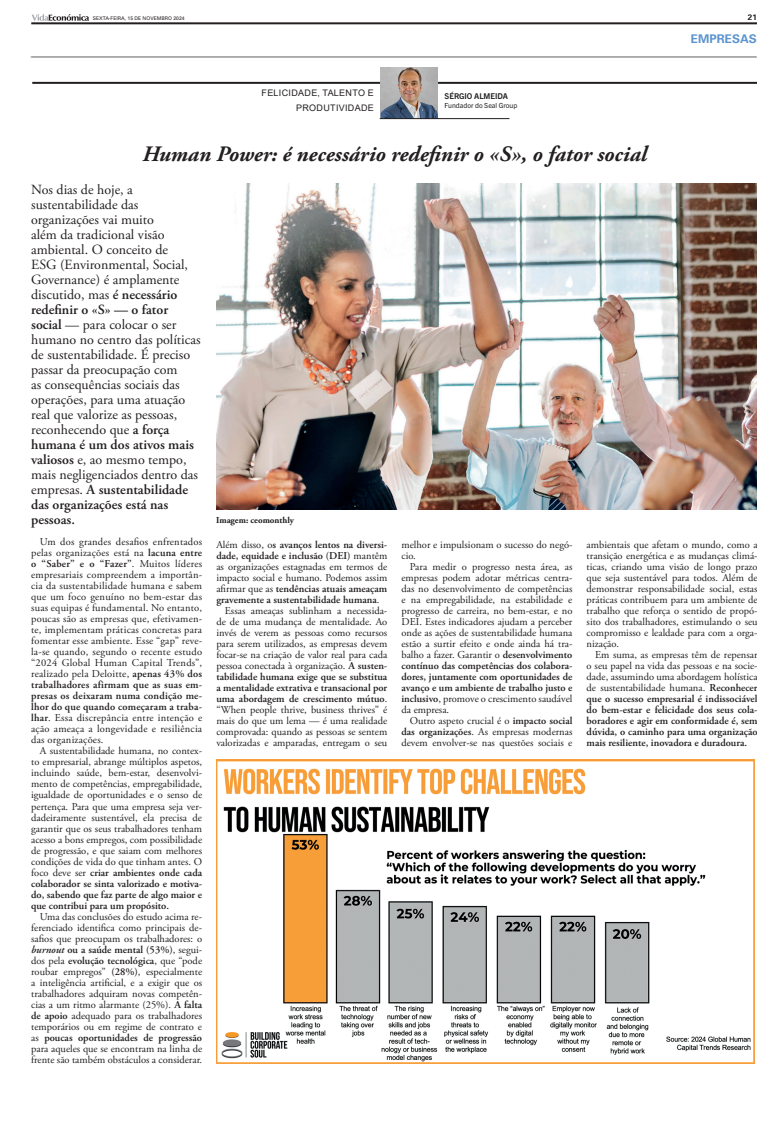
<style>
.page{position:relative;width:757px;height:1134px;background:#fff}
.page>*{position:absolute;margin:0;border:0;box-sizing:border-box;transform-origin:0 0}
.Título_Opinião{font:italic 700 22px "Adobe Garamond Pro";color:#231f20}
.Entrada{font:14px/15px "Adobe Garamond Pro";color:#231f20}
.cabeçalho_nº{font:700 12px "Univers 65";color:#5b94cf}
.Texto_novo{font:10.5px/11px "Adobe Garamond Pro";color:#231f20;text-align:justify}
.Texto_novo-2{font:600 10.5px/11px "Adobe Garamond Pro";color:#231f20;text-align:justify}
.entretitulo{font:9px/15px "Arial";letter-spacing:.035em;color:#231f20;text-align:right}
.Legenda_copy{font:700 9px "Adobe Garamond Pro";color:#231f20}
.AUTOR{font:700 8px "Trade Gothic Next LT Pro";letter-spacing:-.005em;color:#231f20}
.cabeçalho_nº-2{font:700 8px "Univers 65";color:#231f20}
.CARGO{font:7px "Trade Gothic Next LT Pro";color:#231f20}
.cabeçalho_nº-3{font:5px "Univers";color:#231f20}
.s1{font-weight:600}
.s2{font-weight:600;font-style:italic}
.s3{font-weight:400}
</style>
<div class="page">
<hr style="left:31px;top:22px;width:726px;height:2px;background:#231f20">
<svg style="left:32px;top:14px;width:57px;height:7px"></svg>
<hr style="left:31px;top:57px;width:726px;height:1px;background:#939598">
<hr style="left:32px;top:82px;width:725px;height:2px;background:#231f20">
<img style="left:381px;top:67px;width:57px;height:51px">
<hr style="left:380px;top:118px;width:129px;height:1px;background:#231f20">
<img style="left:217px;top:183px;width:540px;height:326px">
<img style="left:216px;top:760px;width:539px;height:303px">
<p class="cabeçalho_nº-3" style="left:93px;top:15px;width:93px">SEXTA-FEIRA, 15 DE NOVEMBRO 2024</p>
<p class="cabeçalho_nº-2" style="left:748px;top:12px;width:10px">21</p>
<p class="entretitulo" style="left:261px;top:86px;width:114px">FELICIDADE, TALENTO E<br>PRODUTIVIDADE</p>
<p class="AUTOR" style="left:445px;top:90px;width:65px">SÉRGIO ALMEIDA</p>
<p class="CARGO" style="left:445px;top:101px;width:74px">Fundador do Seal Group</p>
<p class="Título_Opinião" style="left:142px;top:141px;width:506px">Human Power: é necessário redefinir o «S», o fator social</p>
<p class="cabeçalho_nº" style="left:691px;top:31px;width:68px">EMPRESAS</p>
<p class="Entrada" style="left:31px;top:182px;width:171px">Nos dias de hoje, a sustentabilidade das organizações vai muito<br>além da tradicional visão ambiental. O conceito de<br>ESG (Environmental, Social,<br>Governance) é amplamente discutido, mas <span class="s1">é necessário redefinir o «S» — o fator social</span> — para colocar o ser humano no centro das políticas de sustentabilidade. É preciso passar da preocupação com<br>as consequências sociais das operações, para uma atuação real que valorize as pessoas, reconhecendo que <span class="s1">a força humana é um dos ativos mais valiosos</span> e, ao mesmo tempo, mais negligenciados dentro das empresas. <span class="s1">A sustentabilidade das organizações está nas pessoas.</span></p>
<p class="Texto_novo" style="left:31px;top:537px;width:172px;text-indent:9px">Um dos grandes desafios enfrentados pelas organizações está na <span class="s1">lacuna entre o “Saber” e o “Fazer”</span>. Muitos líderes empresariais compreendem a importân&shy;cia da sustentabilidade humana e sabem que um foco genuíno no bem-estar das suas equipas é fundamental. No entanto, poucas são as empresas que, efetivamen&shy;te, implementam práticas concretas para fomentar esse ambiente. Esse “gap” reve&shy;la-se quando, segundo o recente estudo “2024 Global Human Capital Trends”, realizado pela Deloitte, <span class="s1">apenas 43% dos trabalhadores afirmam que as suas em&shy;presas os deixaram numa condição me&shy;lhor do que quando começaram a traba&shy;lhar</span>. Essa discrepância entre intenção e ação ameaça a longevidade e resiliência das organizações.</p>
<p class="Texto_novo" style="left:31px;top:746px;width:172px;text-indent:9px">A sustentabilidade humana, no contex&shy;to empresarial, abrange múltiplos aspetos, incluindo saúde, bem-estar, desenvolvi&shy;mento de competências, empregabilidade, igualdade de oportunidades e o senso de pertença. Para que uma empresa seja ver&shy;dadeiramente sustentável, ela precisa de garantir que os seus trabalhadores tenham acesso a bons empregos, com possibilidade de progressão, e que saiam com melhores condições de vida do que tinham antes. O foco deve ser <span class="s1">criar ambientes onde cada colaborador se sinta valorizado e motiva&shy;do, sabendo que faz parte de algo maior e que contribui para um propósito.</span></p>
<p class="Texto_novo" style="left:31px;top:911px;width:172px;text-indent:9px">Uma das conclusões do estudo acima re&shy;ferenciado identifica como principais de&shy;safios que preocupam os trabalhadores: o <span class="s2">burnout</span> <span class="s1">ou a saúde mental (53%)</span>, segui&shy;dos pela <span class="s1">evolução tecnológica</span>, que “pode roubar empregos” <span class="s1">(28%)</span>, especialmente a inteligência artificial, e a exigir que os trabalhadores adquiram novas competên&shy;cias a um ritmo alarmante (25%). <span class="s1">A falta de apoio</span> adequado para os trabalhadores temporários ou em regime de contrato e as <span class="s1">poucas oportunidades de progressão </span>para aqueles que se encontram na linha de frente são também obstáculos a considerar.</p>
<p class="Legenda_copy" style="left:216px;top:515px;width:79px">Imagem: ceomonthly</p>
<p class="Texto_novo-2" style="left:216px;top:539px;width:172px"><span class="s3">Além disso, o</span>s avanços lentos na diversi&shy;dade, equidade e inclusão (DEI) <span class="s3">mantêm as organizações estagnadas em termos de impacto social e humano. Podemos assim afirmar que as</span> tendências atuais ameaçam gravemente a sustentabilidade humana<span class="s3">.</span></p>
<p class="Texto_novo" style="left:216px;top:605px;width:172px;text-indent:9px">Essas ameaças sublinham a necessida&shy;de de uma mudança de mentalidade. Ao invés de verem as pessoas como recursos para serem utilizados, as empresas devem focar-se na criação de valor real para cada pessoa conectada à organização. <span class="s1">A susten&shy;tabilidade humana exige que se substitua a mentalidade extrativa e transacional por uma abordagem de crescimento mútuo</span>. “When people thrive, business thrives” é mais do que um lema — é uma realidade comprovada: quando as pessoas se sentem valorizadas e amparadas, entregam o seu</p>
<p class="Texto_novo" style="left:401px;top:539px;width:172px">melhor e impulsionam o sucesso do negó&shy;cio.</p>
<p class="Texto_novo" style="left:401px;top:561px;width:172px;text-indent:9px">Para medir o progresso nesta área, as empresas podem adotar métricas centra&shy;das no desenvolvimento de competências e na empregabilidade, na estabilidade e progresso de carreira, no bem-estar, e no DEI. Estes indicadores ajudam a perceber onde as ações de sustentabilidade humana estão a surtir efeito e onde ainda há tra&shy;balho a fazer. Garantir o <span class="s1">desenvolvimento contínuo das competências dos colabora&shy;dores, juntamente com oportunidades de avanço e um ambiente de trabalho justo e inclusivo</span>, promove o crescimento saudável da empresa.</p>
<p class="Texto_novo" style="left:401px;top:715px;width:172px;text-indent:9px">Outro aspeto crucial é o <span class="s1">impacto social das organizações</span>. As empresas modernas devem envolver-se nas questões sociais e</p>
<p class="Texto_novo" style="left:587px;top:539px;width:172px">ambientais que afetam o mundo, como a transição energética e as mudanças climá&shy;ticas, criando uma visão de longo prazo que seja sustentável para todos. Além de demonstrar responsabilidade social, estas práticas contribuem para um ambiente de trabalho que reforça o sentido de propó&shy;sito dos trabalhadores, estimulando o seu compromisso e lealdade para com a orga&shy;nização.</p>
<p class="Texto_novo-2" style="left:587px;top:649px;width:172px;text-indent:9px"><span class="s3">Em suma, as empresas têm de repensar o seu papel na vida das pessoas e na socie&shy;dade, assumindo uma abordagem holística de sustentabilidade humana.</span> Reconhecer que o sucesso empresarial é indissociável do bem-estar e felicidade dos seus cola&shy;boradores e agir em conformidade é, sem dúvida, o caminho para uma organização mais resiliente, inovadora e duradoura.</p>
</div>
